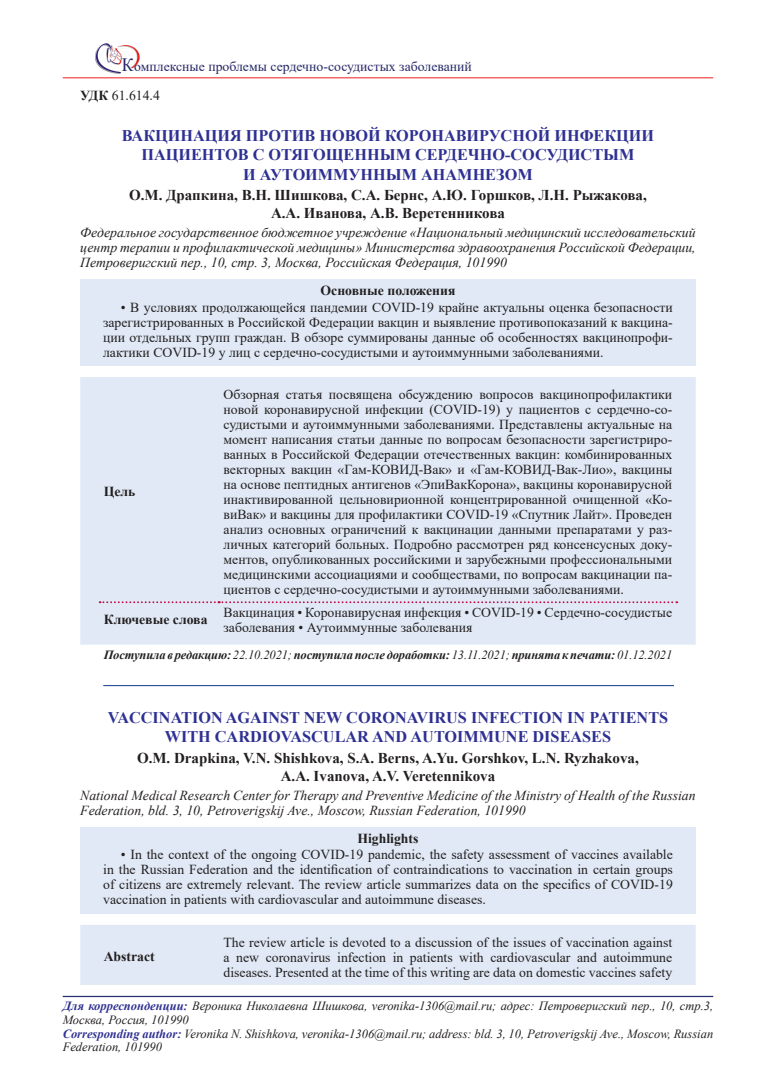
<style>
.page{position:relative;width:776px;height:1088px;background:#fff}
.page>*{position:absolute;margin:0;border:0;box-sizing:border-box;transform-origin:0 0}
.t1{font:700 16.25px/19.5px "Times New Roman";color:#2e3092;text-align:center}
.t2{font:700 15px/18px "Times New Roman";color:#231f20;text-align:center}
.t3{font:13.75px/15px "Times New Roman";color:#231f20;text-align:justify}
.t4{font:italic 13.75px/15px "Times New Roman";color:#231f20;text-align:justify}
.t5{font:13.75px/29.1px "Times New Roman";color:#262966}
.t6{font:700 13.75px "Times New Roman";color:#231f20}
.t7{font:italic 12.5px/13.8px "Times New Roman";color:#231f20}
.t8{font:italic 700 12.5px "Times New Roman";letter-spacing:-.01em;color:#231f20}
.s1{font-size:18.75px}
.s2{font-weight:700;color:#231f20}
.s3{color:#231f20}
.s4{font-weight:400}
.s5{font-weight:700;color:#2e3092}
</style>
<div class="page">
<img style="left:96px;top:44px;width:43px;height:30px">
<hr style="left:63px;top:78px;width:650px;height:1px;background:#ee1d23">
<hr style="left:63px;top:996px;width:650px;height:1px;background:#283071">
<div style="left:80px;top:279px;width:616px;height:87px;background:#e0e9f5"></div>
<hr style="left:103px;top:685px;width:571px;height:1px;background:#0f3d8c">
<div style="left:80px;top:827px;width:616px;height:86px;background:#e0e9f5"></div>
<div style="left:80px;top:377px;width:616px;height:268px;background:#e0e9f5"></div>
<svg style="left:100px;top:601px;width:577px;height:2px"></svg>
<div style="left:80px;top:925px;width:616px;height:60px;background:#e0e9f5"></div>
<p class="t5" style="left:80px;top:51px;width:393px;text-indent:42px"><span class="s1">К</span>омплексные проблемы сердечно-сосудистых заболеваний<br><span class="s2">УДК</span> <span class="s3">61.614.4</span></p>
<p class="t1" style="left:122px;top:125px;width:534px">ВАКЦИНАЦИЯ ПРОТИВ НОВОЙ КОРОНАВИРУСНОЙ ИНФЕКЦИИ<br>ПАЦИЕНТОВ С ОТЯГОЩЕННЫМ СЕРДЕЧНО-СОСУДИСТЫМ<br>И АУТОИММУННЫМ АНАМНЕЗОМ</p>
<p class="t2" style="left:129px;top:185px;width:519px">О.М. Драпкина, В.Н. Шишкова, С.А. Бернс, А.Ю. Горшков, Л.Н. Рыжакова,<br>А.А. Иванова, А.В. Веретенникова</p>
<p class="t4" style="left:80px;top:225px;width:617px">Федеральное государственное бюджетное учреждение «Национальный медицинский исследовательский центр терапии и профилактической медицины» Министерства здравоохранения Российской Федерации, Петроверигский пер., 10, стр. 3, Москва, Российская Федерация, 101990</p>
<p class="t6" style="left:321px;top:281px;width:136px">Основные положения</p>
<p class="t3" style="left:103px;top:299px;width:571px;text-indent:18px">• В условиях продолжающейся пандемии COVID-19 крайне актуальны оценка безопасности зарегистрированных в Российской Федерации вакцин и выявление противопоказаний к вакцина&shy;ции отдельных групп граждан. В обзоре суммированы данные об особенностях вакцинопрофи&shy;лактики COVID-19 у лиц с сердечно-сосудистыми и аутоиммунными заболеваниями.</p>
<p class="t6" style="left:104px;top:482px;width:33px">Цель</p>
<p class="t3" style="left:224px;top:386px;width:450px">Обзорная статья посвящена обсуждению вопросов вакцинопрофилактики новой коронавирусной инфекции (COVID-19) у пациентов с сердечно-со&shy;судистыми и аутоиммунными заболеваниями. Представлены актуальные на момент написания статьи данные по вопросам безопасности зарегистриро&shy;ванных в Российской Федерации отечественных вакцин: комбинированных векторных вакцин «Гам-КОВИД-Вак» и «Гам-КОВИД-Вак-Лио», вакцины на основе пептидных антигенов «ЭпиВакКорона», вакцины коронавирусной инактивированной цельновирионной концентрированной очищенной «Ко&shy;виВак» и вакцины для профилактики COVID-19 «Спутник Лайт». Проведен анализ основных ограничений к вакцинации данными препаратами у раз&shy;личных категорий больных. Подробно рассмотрен ряд консенсусных доку&shy;ментов, опубликованных российскими и зарубежными профессиональными медицинскими ассоциациями и сообществами, по вопросам вакцинации па&shy;циентов с сердечно-сосудистыми и аутоиммунными заболеваниями.</p>
<p class="t6" style="left:104px;top:610px;width:105px">Ключевые слова</p>
<p class="t3" style="left:224px;top:604px;width:450px">Вакцинация • Коронавирусная инфекция • COVID-19 • Сердечно-сосудистые заболевания • Аутоиммунные заболевания</p>
<p class="t8" style="left:104px;top:646px;width:570px">Поступила в редакцию: <span class="s4">22.10.2021;</span> поступила после доработки: <span class="s4">13.11.2021;</span> принята к печати: <span class="s4">01.12.2021</span></p>
<p class="t1" style="left:108px;top:707px;width:562px">VACCINATION AGAINST NEW CORONAVIRUS INFECTION IN PATIENTS<br>WITH CARDIOVASCULAR AND AUTOIMMUNE DISEASES</p>
<p class="t2" style="left:137px;top:748px;width:503px">O.M. Drapkina, V.N. Shishkova, S.A. Berns, A.Yu. Gorshkov, L.N. Ryzhakova,<br>A.A. Ivanova, A.V. Veretennikova</p>
<p class="t4" style="left:80px;top:787px;width:617px">National Medical Research Center for Therapy and Preventive Medicine of the Ministry of Health of the Russian<br>Federation, bld. 3, 10, Petroverigskij Ave., Moscow, Russian Federation, 101990</p>
<p class="t6" style="left:357px;top:828px;width:63px">Highlights</p>
<p class="t3" style="left:103px;top:847px;width:571px;text-indent:18px">• In the context of the ongoing COVID-19 pandemic, the safety assessment of vaccines available in the Russian Federation and the identification of contraindications to vaccination in certain groups of citizens are extremely relevant. The review article summarizes data on the specifics of COVID-19 vaccination in patients with cardiovascular and autoimmune diseases.</p>
<p class="t6" style="left:104px;top:947px;width:53px">Abstract</p>
<p class="t3" style="left:224px;top:934px;width:450px">The review article is devoted to a discussion of the issues of vaccination against a new coronavirus infection in patients with cardiovascular and autoimmune diseases. Presented at the time of this writing are data on domestic vaccines safety</p>
<p class="t7" style="left:63px;top:999px;width:652px"><span class="s5">Для корреспонденции:</span> Вероника Николаевна Шишкова, veronika-1306@mail.ru; адрес: Петроверигский пер., 10, стр.3, Москва, Россия, 101990<br><span class="s5">Corresponding author:</span> Veronika N. Shishkova, veronika-1306@mail.ru; address: bld. 3, 10, Petroverigskij Ave., Moscow, Russian Federation, 101990</p>
</div>
